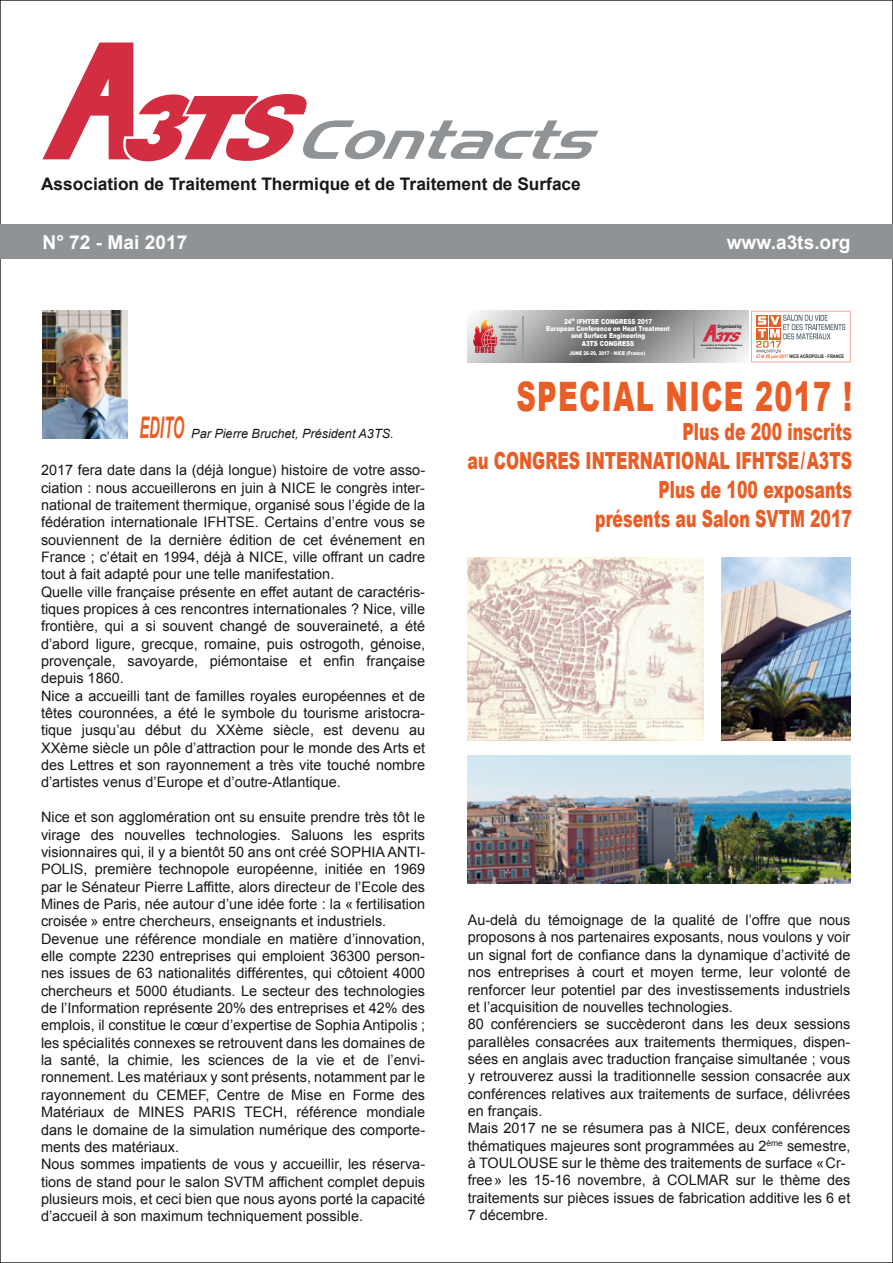
<style>
.page{position:relative;width:893px;height:1263px;background:#fff}
.page>*{position:absolute;margin:0;border:0;box-sizing:border-box;transform-origin:0 0}
.t1{font:900 40.65px "Arial";letter-spacing:.05em;color:#e95e27;scale:.67 1}
.t2{font:italic 700 29.7px "Arial";color:#e95e27;scale:.5 1}
.t3{font:900 23.55px/29px "Arial";color:#e95e27;text-align:right;scale:.67 1}
.t4{font:700 19.2px "Arial";color:#fff}
.t5{font:700 17.25px "Arial";color:#1a171c}
.t6{font:14.4px/17.4px "Arial";color:#1a171c}
.t7{font:italic 12.75px "Arial";color:#1a171c}
.t8{font:7.35px "Impact";color:#ae1220}
.t9{font:900 6.9px/7.8px "Arial";color:#fff;text-align:center;scale:.8 1}
.t10{font:900 5.25px "Arial";color:#fff;scale:.8 1}
.t11{font:700 4.95px "Arial Narrow";color:#1a171c}
.t12{font:700 4.65px "Helvetica Neue";color:#1a171c;scale:.83 1}
.t13{font:700 condensed 3px/3.3px "Helvetica Neue";color:#58585a;text-align:center}
.t14{font:700 2.25px/2.8px "Arial";color:#1a171c;text-align:center}
.s1{color:#e95e27}
</style>
<div class="page">
<svg style="left:43px;top:43px;width:555px;height:118px"></svg>
<div style="left:0;top:225px;width:893px;height:34px;background:#909395"></div>
<img style="left:42px;top:311px;width:85px;height:127px">
<svg style="left:468px;top:311px;width:280px;height:51px;background:#9e9fa0"></svg>
<svg style="left:703px;top:325px;width:38px;height:17px"></svg>
<svg style="left:473px;top:320px;width:24px;height:27px"></svg>
<hr style="left:693px;top:316px;width:1px;height:41px;background:#9c9e9f">
<hr style="left:523px;top:316px;width:1px;height:41px;background:#9c9e9f">
<svg style="left:751px;top:311px;width:99px;height:51px"></svg>
<img style="left:468px;top:558px;width:236px;height:182px">
<img style="left:721px;top:558px;width:129px;height:183px">
<img style="left:468px;top:756px;width:382px;height:127px">
<p class="t5" style="left:41px;top:173px;width:541px">Association de Traitement Thermique et de Traitement de Surface</p>
<p class="t4" style="left:43px;top:230px;width:146px">N° 72 - Mai 2017</p>
<p class="t4" style="left:727px;top:230px;width:125px">www.a3ts.org</p>
<p class="t2" style="left:139px;top:409px;width:91px">EDITO</p>
<p class="t7" style="left:191px;top:426px;width:204px">Par Pierre Bruchet, Président A3TS.</p>
<p class="t6" style="left:41px;top:462px;width:386px">2017 fera date dans la (déjà longue) histoire de votre asso&shy;ciation : nous accueillerons en juin à NICE le congrès inter&shy;national de traitement thermique, organisé sous l’égide de la fédération internationale IFHTSE. Certains d’entre vous se souviennent de la dernière édition de cet événement en France ; c’était en 1994, déjà à NICE, ville offrant un cadre tout à fait adapté pour une telle manifestation.<br>Quelle ville française présente en effet autant de caractéris&shy;tiques propices à ces rencontres internationales ? Nice, ville frontière, qui a si souvent changé de souveraineté, a été d’abord ligure, grecque, romaine, puis ostrogoth, génoise, provençale, savoyarde, piémontaise et enfin française depuis 1860.<br>Nice a accueilli tant de familles royales européennes et de têtes couronnées, a été le symbole du tourisme aristocra&shy;tique jusqu’au début du XXème siècle, est devenu au XXème siècle un pôle d’attraction pour le monde des Arts et des Lettres et son rayonnement a très vite touché nombre d’artistes venus d’Europe et d’outre-Atlantique.</p>
<p class="t6" style="left:41px;top:808px;width:386px">Nice et son agglomération ont su ensuite prendre très tôt le virage des nouvelles technologies. Saluons les esprits visionnaires qui, il y a bientôt 50 ans ont créé SOPHIA ANTI-POLIS, première technopole européenne, initiée en 1969 par le Sénateur Pierre Laffitte, alors directeur de l’Ecole des Mines de Paris, née autour d’une idée forte : la « fertilisation croisée » entre chercheurs, enseignants et industriels.<br>Devenue une référence mondiale en matière d’innovation, elle compte 2230 entreprises qui emploient 36300 person&shy;nes issues de 63 nationalités différentes, qui côtoient 4000 chercheurs et 5000 étudiants. Le secteur des technologies de l’Information représente 20% des entreprises et 42% des emplois, il constitue le cœur d’expertise de Sophia Antipolis ; les spécialités connexes se retrouvent dans les domaines de la santé, la chimie, les sciences de la vie et de l’envi&shy;ronnement. Les matériaux y sont présents, notamment par le rayonnement du CEMEF, Centre de Mise en Forme des Matériaux de MINES PARIS TECH, référence mondiale dans le domaine de la simulation numérique des comporte&shy;ments des matériaux.<br>Nous sommes impatients de vous y accueillir, les réserva&shy;tions de stand pour le salon SVTM affichent complet depuis plusieurs mois, et ceci bien que nous ayons porté la capacité d’accueil à son maximum techniquement possible.</p>
<p class="t9" style="left:546px;top:317px;width:156px">24<sup>th</sup> IFHTSE CONGRESS 2017<br>European Conference on Heat Treatment</p>
<p class="t9" style="left:571px;top:331px;width:94px;line-height:8.4px">and Surface Engineering<br>A3TS CONGRESS</p>
<p class="t13" style="left:499px;top:325px;width:21px">INTERNATIONAL</p>
<p class="t12" style="left:717px;top:324px;width:31px">Organized by</p>
<p class="t13" style="left:500px;top:329px;width:18px">FEDERATION<br>FOR HEAT<br>TREATMENT<br>AND SURFACE<br>ENGINEERING</p>
<p class="t14" style="left:701px;top:343px;width:43px">Association de Traitement Thermique et de Traitement de Surface</p>
<p class="t8" style="left:475px;top:345px;width:21px">IFHTSE</p>
<p class="t10" style="left:569px;top:349px;width:96px">JUNE 26-29, 2017 - NICE (France)</p>
<p class="t11" style="left:756px;top:353px;width:90px"><span class="s1">27et 28 juin 2017</span> NICE ACROPOLIS - FRANCE</p>
<p class="t1" style="left:516px;top:367px;width:502px">SPECIAL NICE 2017 !</p>
<p class="t3" style="left:468px;top:416px;width:575px">Plus de 200 inscrits<br>au CONGRES INTERNATIONAL IFHTSE/A3TS<br>Plus de 100 exposants<br>présents au Salon SVTM 2017</p>
<p class="t6" style="left:468px;top:911px;width:384px">Au-delà du témoignage de la qualité de l’offre que nous proposons à nos partenaires exposants, nous voulons y voir un signal fort de confiance dans la dynamique d’activité de nos entreprises à court et moyen terme, leur volonté de renforcer leur potentiel par des investissements industriels et l’acquisition de nouvelles technologies.<br>80 conférenciers se succèderont dans les deux sessions parallèles consacrées aux traitements thermiques, dispen&shy;sées en anglais avec traduction française simultanée ; vous y retrouverez aussi la traditionnelle session consacrée aux conférences relatives aux traitements de surface, délivrées en français.<br>Mais 2017 ne se résumera pas à NICE, deux conférences thématiques majeures sont programmées au 2<sup>ème</sup> semestre, à TOULOUSE sur le thème des traitements de surface «Cr&shy;free» les 15-16 novembre, à COLMAR sur le thème des traitements sur pièces issues de fabrication additive les 6 et 7 décembre.</p>
</div>
